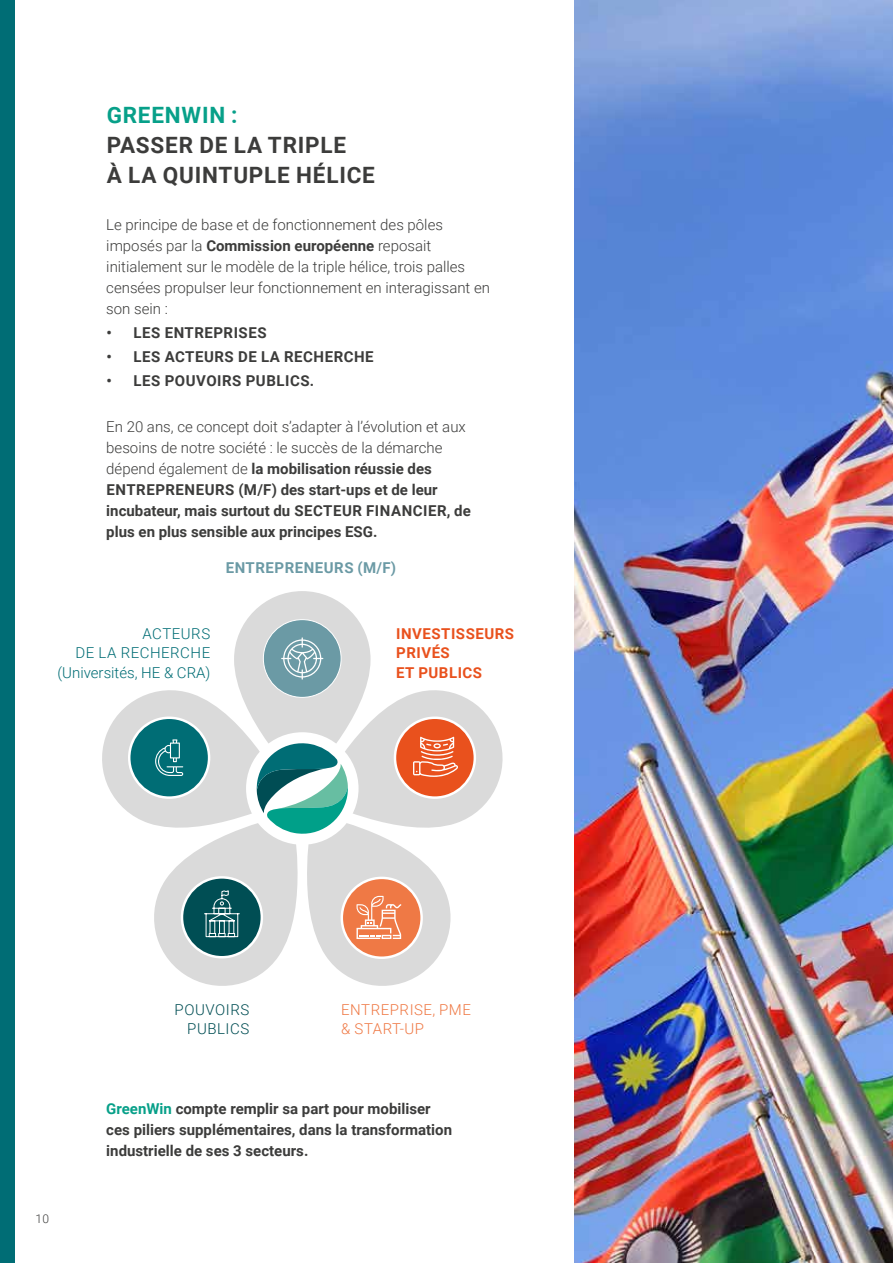
<style>
.page{position:relative;width:893px;height:1263px;background:#fff}
.page>*{position:absolute;margin:0;border:0;box-sizing:border-box;transform-origin:0 0}
.t1{font:700 22.5px/30px "Roboto";letter-spacing:.035em;color:#3c3c3b}
.t2{font:700 22.5px "Roboto";letter-spacing:.035em;color:#07a089}
.t3{font:700 15px/21px "Roboto";color:#3c3c3b}
.t4{font:300 15px/21px "Roboto";color:#3c3c3b}
.t5{font:700 15px "Roboto";letter-spacing:.035em;color:#3c3c3b}
.t6{font:300 15px/19.5px "Roboto";letter-spacing:.03em;color:#006d75;text-align:right}
.t7{font:700 15px/19.5px "Roboto";letter-spacing:.035em;color:#e9511d}
.t8{font:300 15px/19.5px "Roboto";letter-spacing:.035em;color:#ef7945}
.t9{font:700 15px "Roboto";letter-spacing:.035em;color:#6b9aa5}
.t10{font:300 15px/19.5px "Roboto";letter-spacing:.035em;color:#004e54;text-align:right}
.t11{font:300 12px "Roboto";color:#3c3c3b}
.s1{font-weight:700}
.s2{font-weight:300}
.s3{color:#07a089}
</style>
<div class="page">
<div style="left:0;top:0;width:15px;height:1263px;background:#006d75"></div>
<div style="left:234px;top:591px;width:137px;height:193px;background:#dadada;border-radius:68px"></div>
<div style="left:263px;top:620px;width:78px;height:77px;background:#6b9aa5;border-radius:50%"></div>
<svg style="left:102px;top:637px;width:401px;height:349px"></svg>
<img style="left:574px;top:0;width:319px;height:1263px">
<h1 class="t2" style="left:107px;top:99px;width:132px">GREENWIN :</h1>
<h1 class="t1" style="left:107px;top:129px;width:270px">PASSER DE LA TRIPLE<br>À LA QUINTUPLE HÉLICE</h1>
<p class="t4" style="left:106px;top:213px;width:385px">Le principe de base et de fonctionnement des pôles imposés par la <span class="s1">Commission européenne</span> reposait initialement sur le modèle de la triple hélice, trois palles censées propulser leur fonctionnement en interagissant en son sein :</p>
<p class="t5" style="left:107px;top:322px;width:162px">• LES ENTREPRISES</p>
<p class="t5" style="left:107px;top:346px;width:269px">• LES ACTEURS DE LA RECHERCHE</p>
<p class="t5" style="left:107px;top:370px;width:209px">• LES POUVOIRS PUBLICS.</p>
<p class="t3" style="left:106px;top:416px;width:366px"><span class="s2">En 20 ans, ce concept doit s’adapter à l’évolution et aux besoins de notre société : le succès de la démarche dépend également de</span> la mobilisation réussie des ENTREPRENEURS (M/F) des start-ups et de leur incubateur, mais surtout du SECTEUR FINANCIER, de plus en plus sensible aux principes ESG.</p>
<p class="t9" style="left:226px;top:557px;width:172px">ENTREPRENEURS (M/F)</p>
<p class="t6" style="left:58px;top:623px;width:154px">ACTEURS<br>DE LA RECHERCHE (Universités, HE &amp; CRA)</p>
<p class="t7" style="left:396px;top:623px;width:119px">INVESTISSEURS<br>PRIVÉS<br>ET PUBLICS</p>
<p class="t11" style="left:36px;top:1211px;width:15px">10</p>
<p class="t10" style="left:175px;top:999px;width:76px">POUVOIRS<br>PUBLICS</p>
<p class="t8" style="left:341px;top:999px;width:131px">ENTREPRISE, PME &amp; START-UP</p>
<p class="t3" style="left:106px;top:1097px;width:347px"><span class="s3">GreenWin</span> compte remplir sa part pour mobiliser ces piliers supplémentaires, dans la transformation industrielle de ses 3 secteurs.</p>
</div>
